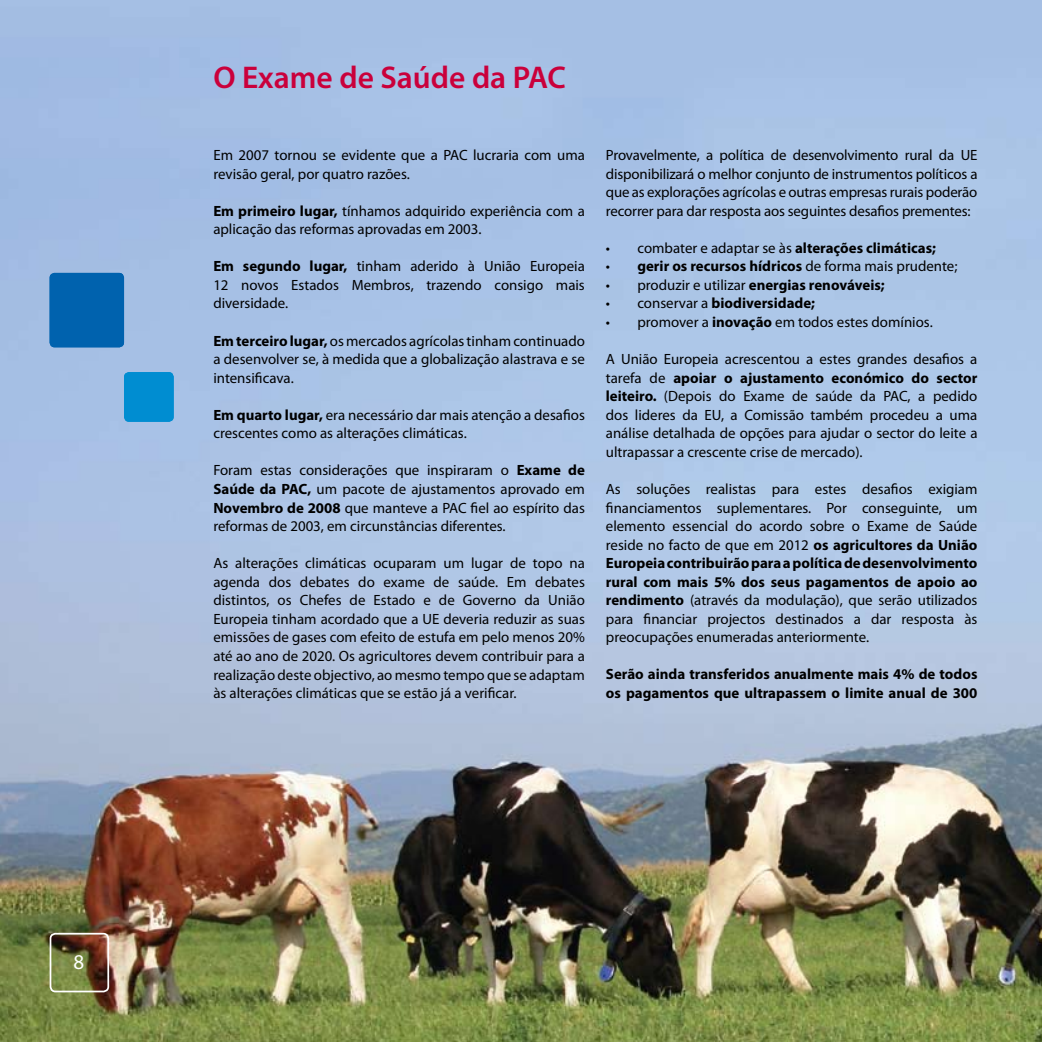
<style>
.page{position:relative;width:1042px;height:1042px;background:#fff}
.page>*{position:absolute;margin:0;border:0;box-sizing:border-box;transform-origin:0 0}
.t1{font:600 31.5px "Myriad Pro";color:#ca003b}
.t2{font:21px "Myriad Pro";color:#fff}
.t3{font:14.88px/18.6px "Myriad Pro";color:#000;text-align:justify}
.t4{font:700 14.88px/18.6px "Myriad Pro";color:#000}
.s1{font-weight:700}
.s2{font-weight:400}
</style>
<div class="page">
<img style="left:0;top:0;width:1042px;height:1042px">
<div style="left:50px;top:933px;width:59px;height:59px;border:2px solid #fff;border-radius:5px"></div>
<div style="left:50px;top:273px;width:74px;height:74px;background:#0062ae;border-radius:5px"></div>
<div style="left:124px;top:372px;width:50px;height:50px;background:#008dd1;border-radius:5px"></div>
<h2 class="t2" style="left:73px;top:949px;width:12px">8</h2>
<h1 class="t1" style="left:213px;top:57px;width:354px">O Exame de Saúde da PAC</h1>
<p class="t3" style="left:213px;top:145px;width:373px">Em 2007 tornou se evidente que a PAC lucraria com uma revisão geral, por quatro razões.</p>
<p class="t3" style="left:213px;top:201px;width:373px"><span class="s1">Em primeiro lugar,</span> tínhamos adquirido experiência com a aplicação das reformas aprovadas em 2003.</p>
<p class="t3" style="left:213px;top:257px;width:373px"><span class="s1">Em segundo lugar,</span> tinham aderido à União Europeia 12 novos Estados Membros, trazendo consigo mais diversidade.</p>
<p class="t3" style="left:213px;top:331px;width:373px"><span class="s1">Em terceiro lugar,</span> os mercados agrícolas tinham continuado a desenvolver se, à medida que a globalização alastrava e se intensificava.</p>
<p class="t3" style="left:213px;top:405px;width:373px"><span class="s1">Em quarto lugar,</span> era necessário dar mais atenção a desafios crescentes como as alterações climáticas.</p>
<p class="t3" style="left:213px;top:461px;width:373px">Foram estas considerações que inspiraram o <span class="s1">Exame de Saúde da PAC,</span> um pacote de ajustamentos aprovado em <span class="s1">Novembro de 2008</span> que manteve a PAC fiel ao espírito das reformas de 2003, em circunstâncias diferentes.</p>
<p class="t3" style="left:213px;top:554px;width:373px">As alterações climáticas ocuparam um lugar de topo na agenda dos debates do exame de saúde. Em debates distintos, os Chefes de Estado e de Governo da União Europeia tinham acordado que a UE deveria reduzir as suas emissões de gases com efeito de estufa em pelo menos 20% até ao ano de 2020. Os agricultores devem contribuir para a realização deste objectivo, ao mesmo tempo que se adaptam às alterações climáticas que se estão já a verificar.</p>
<p class="t3" style="left:606px;top:145px;width:373px">Provavelmente, a política de desenvolvimento rural da UE disponibilizará o melhor conjunto de instrumentos políticos a que as explorações agrícolas e outras empresas rurais poderão recorrer para dar resposta aos seguintes desafios prementes:</p>
<p class="t3" style="left:606px;top:238px;width:332px">• combater e adaptar se às <span class="s1">alterações climáticas;</span></p>
<p class="t4" style="left:606px;top:256px;width:353px"><span class="s2">•</span> gerir os recursos hídricos <span class="s2">de forma mais prudente;</span></p>
<p class="t4" style="left:606px;top:275px;width:280px"><span class="s2">• produzir e utilizar</span> energias renováveis;</p>
<p class="t4" style="left:606px;top:294px;width:211px"><span class="s2">• conservar a</span> biodiversidade;</p>
<p class="t3" style="left:606px;top:312px;width:328px">• promover a <span class="s1">inovação</span> em todos estes domínios.</p>
<p class="t3" style="left:606px;top:349px;width:373px">A União Europeia acrescentou a estes grandes desafios a tarefa de <span class="s1">apoiar o ajustamento económico do sector leiteiro.</span> (Depois do Exame de saúde da PAC, a pedido dos lideres da EU, a Comissão também procedeu a uma análise detalhada de opções para ajudar o sector do leite a ultrapassar a crescente crise de mercado).</p>
<p class="t3" style="left:606px;top:479px;width:373px">As soluções realistas para estes desafios exigiam financiamentos suplementares. Por conseguinte, um elemento essencial do acordo sobre o Exame de Saúde reside no facto de que em 2012 <span class="s1">os agricultores da União Europeia contribuirão para a política de desenvolvimento rural com mais 5% dos seus pagamentos de apoio ao rendimento</span> (através da modulação), que serão utilizados para financiar projectos destinados a dar resposta às preocupações enumeradas anteriormente.</p>
<p class="t4" style="left:606px;top:665px;width:373px">Serão ainda transferidos anualmente mais 4% de todos os pagamentos que ultrapassem o limite anual de 300</p>
</div>
